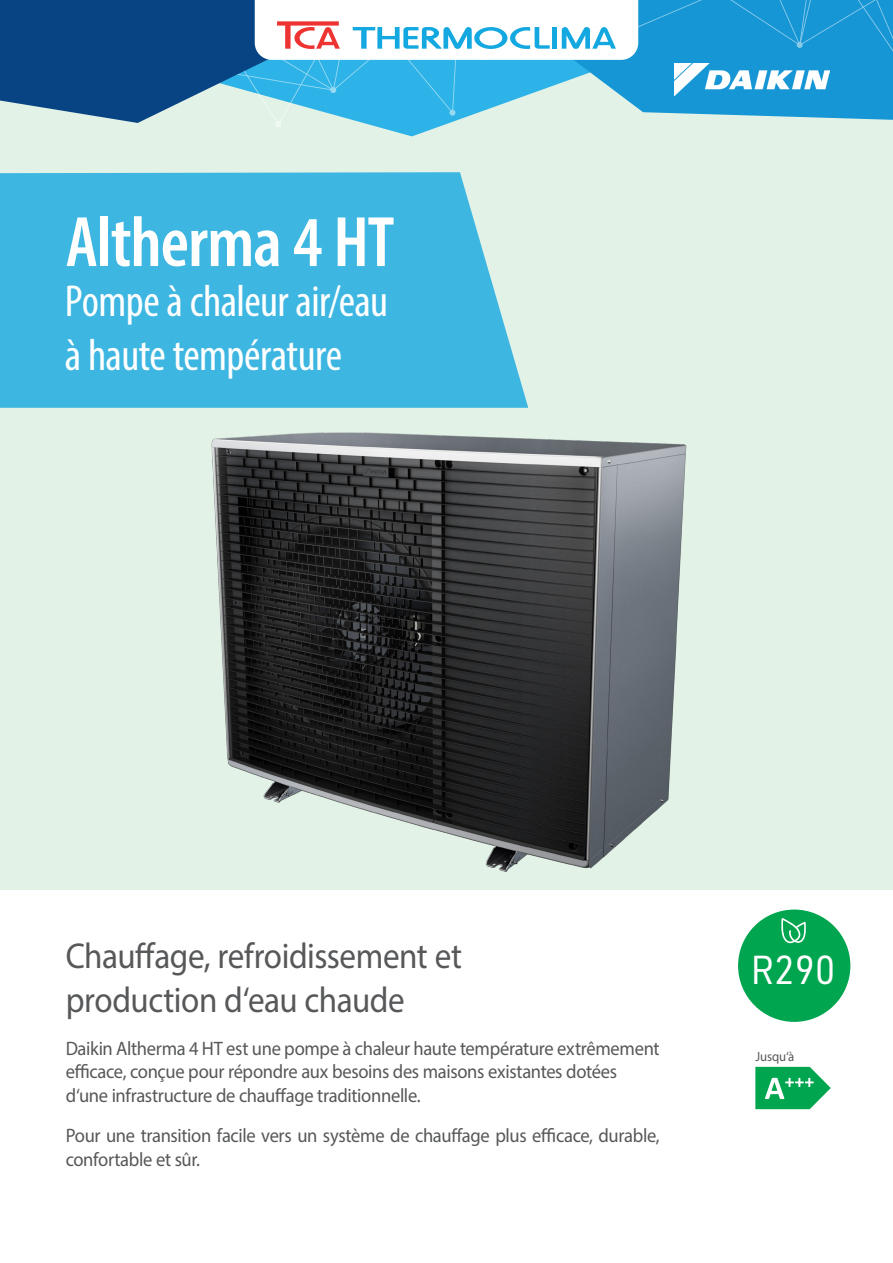
<style>
.page{position:relative;width:893px;height:1263px;background:#fff}
.page>*{position:absolute;margin:0;border:0;box-sizing:border-box;transform-origin:0 0}
.t1{font:600 condensed 72px "Myriad Pro";letter-spacing:-.015em;color:#fff}
.t2{font:condensed 45px/54px "Myriad Pro";letter-spacing:-.01em;color:#fff}
.t3{font:39.6px "URWDIN";color:#fff;scale:.94 1}
.t4{font:36px/43.2px "Myriad Pro";letter-spacing:-.015em;color:#57585a;scale:.92 1}
.t5{font:19.5px/23.4px "Myriad Pro";letter-spacing:-.02em;color:#57585a;scale:.95 1}
.t6{font:13.5px "Myriad Pro";letter-spacing:-.01em;color:#57585a;scale:.95 1}
</style>
<div class="page">
<div style="left:0;top:43px;width:893px;height:846px;background:#e3f2e7"></div>
<svg style="left:378px;top:127px;width:60px;height:9px"></svg>
<svg style="left:0;top:0;width:893px;height:127px"></svg>
<img style="left:675px;top:64px;width:154px;height:31px">
<svg style="left:755px;top:1067px;width:76px;height:42px"></svg>
<div style="left:0;top:172px;width:480px;height:236px;background:#3db6e1"></div>
<div style="left:738px;top:909px;width:112px;height:113px;background:#00a54f;border-radius:50%"></div>
<img style="left:162px;top:239px;width:651px;height:729px">
<h1 class="t1" style="left:66px;top:198px;width:330px">Altherma 4 HT</h1>
<h2 class="t2" style="left:65px;top:274px;width:325px">Pompe à chaleur air/eau à haute température</h2>
<h3 class="t4" style="left:66px;top:934px;width:432px">Chauffage, refroidissement et production d‘eau chaude</h3>
<p class="t5" style="left:66px;top:1036px;width:627px">Daikin Altherma 4 HT est une pompe à chaleur haute température extrêmement efficace, conçue pour répondre aux besoins des maisons existantes dotées d‘une infrastructure de chauffage traditionnelle.</p>
<p class="t5" style="left:66px;top:1123px;width:627px">Pour une transition facile vers un système de chauffage plus efficace, durable, confortable et sûr.</p>
<h3 class="t3" style="left:751px;top:944px;width:91px">R290</h3>
<p class="t6" style="left:755px;top:1048px;width:42px">Jusqu‘à</p>
</div>
